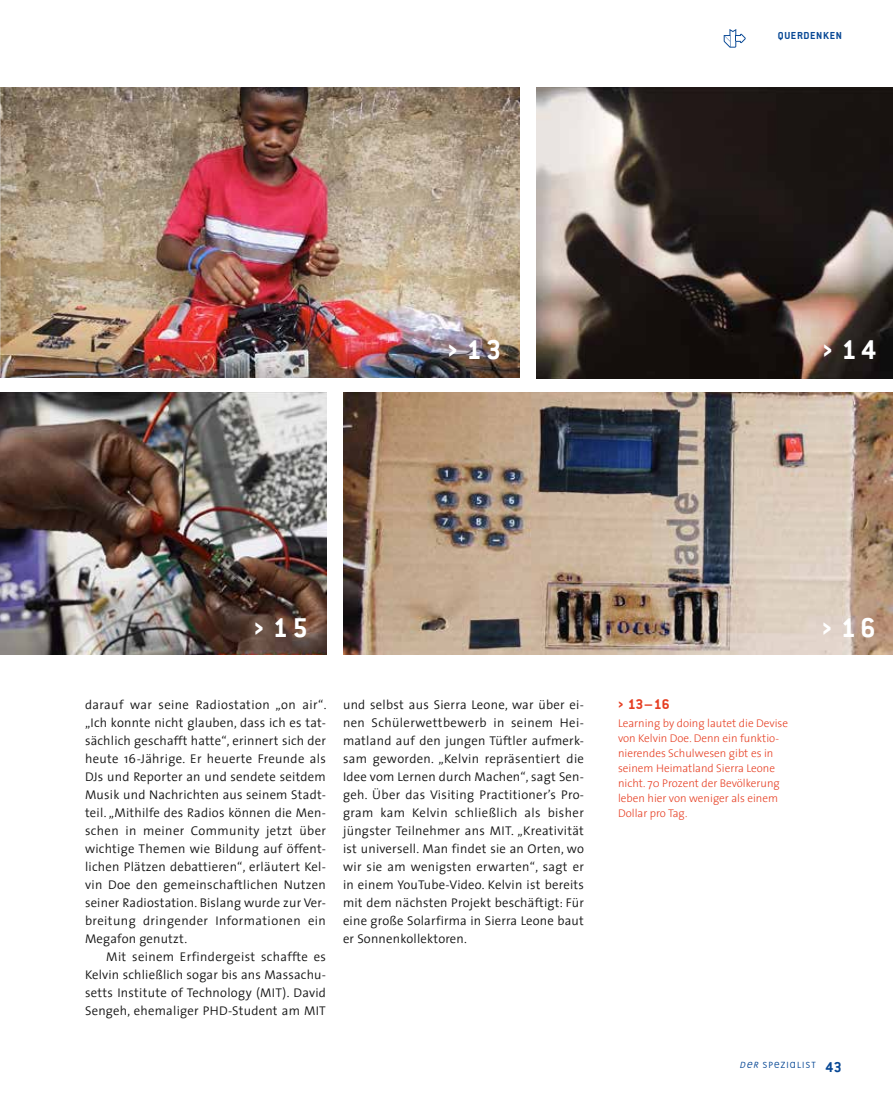
<style>
.page{position:relative;width:893px;height:1106px;background:#fff}
.page>*{position:absolute;margin:0;border:0;box-sizing:border-box;transform-origin:0 0}
.t1{font:700 30px "Conduit ITC";letter-spacing:.15em;color:#fff}
.t2{font:700 15.75px "Conduit ITC Std";color:#e63e22}
.t3{font:700 15.75px "Conduit ITC";color:#084895}
.t4{font:300 12.75px/18px "The Sans";letter-spacing:.02em;color:#141414;text-align:justify}
.t5{font:300 11.25px/15px "The Sans";color:#e63e22}
.t6{font:700 11.25px "Conduit ITC Std";letter-spacing:.06em;color:#084895}
.t7{font:9px "Uni F";letter-spacing:.125em;color:#084895}
.s1{font-style:italic}
</style>
<div class="page">
<img style="left:536px;top:88px;width:357px;height:290px">
<img style="left:0;top:392px;width:326px;height:262px">
<img style="left:343px;top:392px;width:550px;height:262px">
<img style="left:1px;top:88px;width:518px;height:290px">
<img style="left:0;top:88px;width:1px;height:196px">
<svg style="left:724px;top:29px;width:22px;height:19px"></svg>
<p class="t6" style="left:778px;top:29px;width:66px">QUERDENKEN</p>
<h1 class="t1" style="left:447px;top:332px;width:55px">›13</h1>
<h1 class="t1" style="left:822px;top:332px;width:55px">›14</h1>
<h1 class="t1" style="left:254px;top:609px;width:55px">›15</h1>
<h1 class="t1" style="left:822px;top:609px;width:55px">›16</h1>
<p class="t4" style="left:85px;top:695px;width:243px">darauf war seine Radiostation „on air“. „Ich konnte nicht glauben, dass ich es tat&shy;sächlich geschafft hatte“, erinnert sich der heute 16-Jährige. Er heuerte Freunde als DJs und Reporter an und sendete seitdem Musik und Nachrichten aus seinem Stadt&shy;teil. „Mithilfe des Radios können die Men&shy;schen in meiner Community jetzt über wichtige Themen wie Bildung auf öffent&shy;lichen Plätzen debattieren“, erläutert Kel&shy;vin Doe den gemeinschaftlichen Nutzen seiner Radiostation. Bislang wurde zur Ver&shy;breitung dringender Informationen ein Megafon genutzt.</p>
<p class="t4" style="left:85px;top:947px;width:243px;text-indent:21px">Mit seinem Erfindergeist schaffte es Kelvin schließlich sogar bis ans Massachu&shy;setts Institute of Technology (MIT). David Sengeh, ehemaliger PHD-Student am MIT</p>
<p class="t4" style="left:343px;top:695px;width:243px">und selbst aus Sierra Leone, war über ei&shy;nen Schülerwettbewerb in seinem Hei&shy;matland auf den jungen Tüftler aufmerk&shy;sam geworden. „Kelvin repräsentiert die Idee vom Lernen durch Machen“, sagt Sen&shy;geh. Über das Visiting Practitioner’s Pro&shy;gram kam Kelvin schließlich als bisher jüngster Teilnehmer ans MIT. „Kreativität ist universell. Man findet sie an Orten, wo wir sie am wenigsten erwarten“, sagt er in einem YouTube-Video. Kelvin ist bereits mit dem nächsten Projekt beschäftigt: Für eine große Solarfirma in Sierra Leone baut er Sonnenkollektoren.</p>
<p class="t2" style="left:618px;top:694px;width:53px">› 13–16</p>
<p class="t5" style="left:618px;top:715px;width:172px">Learning by doing lautet die Devise von Kelvin Doe. Denn ein funktio&shy;nierendes Schulwesen gibt es in seinem Heimatland Sierra Leone nicht. 70 Prozent der Bevölkerung leben hier von weniger als einem<br>Dollar pro Tag.</p>
<p class="t7" style="left:739px;top:1059px;width:78px"><span class="s1">der</span> SPEZIALIST</p>
<p class="t3" style="left:825px;top:1057px;width:18px">43</p>
</div>
